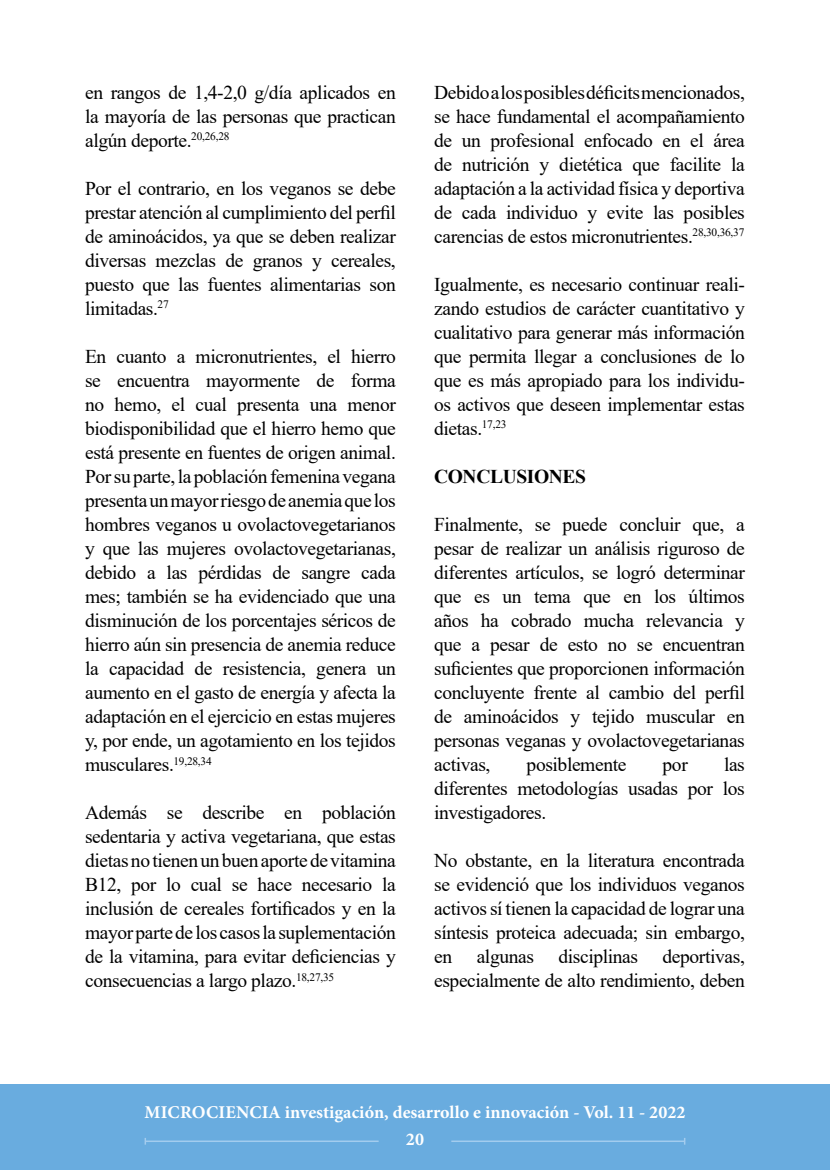
<style>
.page{position:relative;width:830px;height:1170px;background:#fff}
.page>*{position:absolute;margin:0;border:0;box-sizing:border-box;transform-origin:0 0}
.t1{font:19.5px/24px "Times New Roman";letter-spacing:-.02em;color:#000;text-align:justify}
.t2{font:700 19.5px "Times New Roman";letter-spacing:-.02em;color:#000}
.t3{font:700 18px "Minion Pro";color:#fff}
</style>
<div class="page">
<div style="left:0;top:1084px;width:829px;height:85px;background:#69acdf"></div>
<hr style="left:145px;top:1140px;width:233px;height:1px;background:#a3ccee">
<hr style="left:451px;top:1140px;width:233px;height:1px;background:#a3ccee">
<p class="t1" style="left:85px;top:79px;width:312px">en rangos de 1,4-2,0 g/día aplicados en la mayoría de las personas que practican algún deporte.<sup>20,26,28</sup></p>
<p class="t1" style="left:85px;top:175px;width:312px">Por el contrario, en los veganos se debe prestar atención al cumplimiento del perfil de aminoácidos, ya que se deben realizar diversas mezclas de granos y cereales, puesto que las fuentes alimentarias son limitadas.<sup>27</sup></p>
<p class="t1" style="left:85px;top:343px;width:312px">En cuanto a micronutrientes, el hierro se encuentra mayormente de forma no hemo, el cual presenta una menor biodisponibilidad que el hierro hemo que está presente en fuentes de origen animal.<br>Por su parte, la población femenina vegana presenta un mayor riesgo de anemia que los hombres veganos u ovolactovegetarianos y que las mujeres ovolactovegetarianas, debido a las pérdidas de sangre cada mes; también se ha evidenciado que una disminución de los porcentajes séricos de hierro aún sin presencia de anemia reduce la capacidad de resistencia, genera un aumento en el gasto de energía y afecta la adaptación en el ejercicio en estas mujeres y, por ende, un agotamiento en los tejidos musculares.<sup>19,28,34</sup></p>
<p class="t1" style="left:85px;top:799px;width:312px">Además se describe en población sedentaria y activa vegetariana, que estas dietas no tienen un buen aporte de vitamina B12, por lo cual se hace necesario la inclusión de cereales fortificados y en la mayor parte de los casos la suplementación de la vitamina, para evitar deficiencias y consecuencias a largo plazo.<sup>18,27,35</sup></p>
<p class="t1" style="left:434px;top:79px;width:312px">Debido a los posibles déficits mencionados, se hace fundamental el acompañamiento de un profesional enfocado en el área de nutrición y dietética que facilite la adaptación a la actividad física y deportiva de cada individuo y evite las posibles carencias de estos micronutrientes.<sup>28,30,36,37</sup></p>
<p class="t1" style="left:434px;top:271px;width:312px">Igualmente, es necesario continuar reali&shy;zando estudios de carácter cuantitativo y cualitativo para generar más información que permita llegar a conclusiones de lo que es más apropiado para los individu&shy;os activos que deseen implementar estas dietas.<sup>17,23</sup></p>
<p class="t2" style="left:434px;top:462px;width:153px">CONCLUSIONES</p>
<p class="t1" style="left:434px;top:511px;width:312px">Finalmente, se puede concluir que, a pesar de realizar un análisis riguroso de diferentes artículos, se logró determinar que es un tema que en los últimos años ha cobrado mucha relevancia y que a pesar de esto no se encuentran suficientes que proporcionen información concluyente frente al cambio del perfil de aminoácidos y tejido muscular en personas veganas y ovolactovegetarianas activas,</p>
<p class="t1" style="left:434px;top:751px;width:312px;text-indent:290px">las diferentes metodologías usadas por los investigadores.</p>
<p class="t1" style="left:434px;top:847px;width:312px">No obstante, en la literatura encontrada se evidenció que los individuos veganos activos sí tienen la capacidad de lograr una síntesis proteica adecuada; sin embargo, en</p>
<p class="t1" style="left:526px;top:751px;width:101px">posiblemente</p>
<p class="t1" style="left:662px;top:751px;width:27px">por</p>
<p class="t1" style="left:434px;top:944px;width:312px;text-align:right">deportivas,<br>especialmente de alto rendimiento, deben</p>
<p class="t1" style="left:476px;top:944px;width:59px">algunas</p>
<p class="t1" style="left:558px;top:944px;width:81px">disciplinas</p>
<p class="t3" style="left:145px;top:1099px;width:542px">MICROCIENCIA investigación, desarrollo e innovación - Vol. 11 - 2022</p>
<p class="t3" style="left:406px;top:1126px;width:19px">20</p>
</div>
